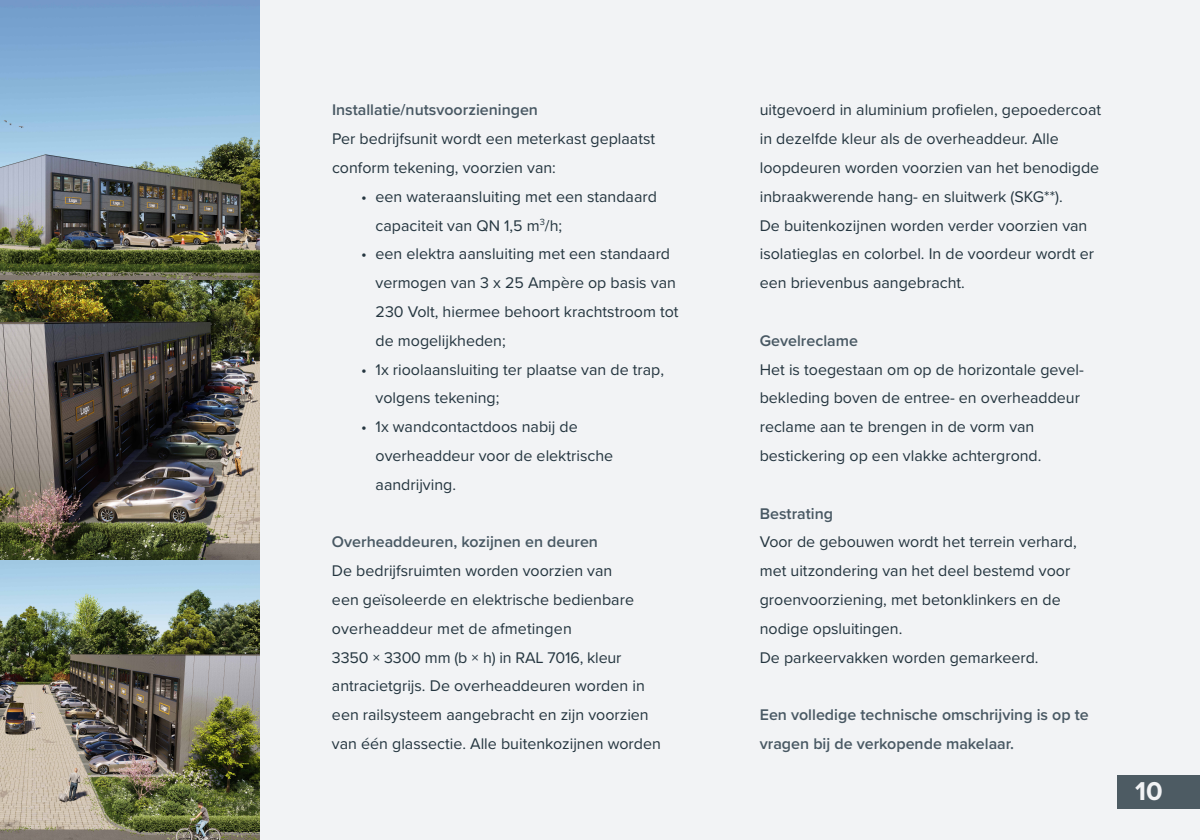
<style>
.page{position:relative;width:1200px;height:840px;background:#f2f3f5}
.page>*{position:absolute;margin:0;border:0;box-sizing:border-box;transform-origin:0 0}
.t1{font:700 26.76px "Proxima Nova";color:#f2f3f5}
.t2{font:16px/28.8px "Proxima Nova";color:#24353f}
.t3{font:600 16px/28.8px "Proxima Nova";color:#485863}
</style>
<div class="page">
<img style="left:0;top:0;width:260px;height:840px">
<div style="left:1117px;top:775px;width:83px;height:33px;background:#4d5b63"></div>
<p class="t3" style="left:332px;top:95px;width:208px">Installatie/nutsvoorzieningen</p>
<p class="t2" style="left:332px;top:124px;width:325px">Per bedrijfsunit wordt een meterkast geplaatst conform tekening, voorzien van:</p>
<p class="t2" style="left:376px;top:181px;width:283px;text-indent:-14px">• een wateraansluiting met een standaard capaciteit van QN 1,5 m<sup>3</sup>/h;</p>
<p class="t2" style="left:376px;top:239px;width:305px;text-indent:-14px">• een elektra aansluiting met een standaard vermogen van 3 x 25 Ampère op basis van 230 Volt, hiermee behoort krachtstroom tot de mogelijkheden;</p>
<p class="t2" style="left:376px;top:354px;width:290px;text-indent:-14px">• 1x rioolaansluiting ter plaatse van de trap, volgens tekening;</p>
<p class="t2" style="left:376px;top:412px;width:239px;text-indent:-14px">• 1x wandcontactdoos nabij de overheaddeur voor de elektrische aandrijving.</p>
<p class="t3" style="left:332px;top:527px;width:268px">Overheaddeuren, kozijnen en deuren</p>
<p class="t2" style="left:332px;top:556px;width:330px">De bedrijfsruimten worden voorzien van<br>een geïsoleerde en elektrische bedienbare overheaddeur met de afmetingen<br>3350 × 3300 mm (b × h) in RAL 7016, kleur antracietgrijs. De overheaddeuren worden in een railsysteem aangebracht en zijn voorzien van één glassectie. Alle buitenkozijnen worden</p>
<p class="t2" style="left:760px;top:95px;width:343px">uitgevoerd in aluminium profielen, gepoedercoat in dezelfde kleur als de overheaddeur. Alle loopdeuren worden voorzien van het benodigde inbraakwerende hang- en sluitwerk (SKG**).<br>De buitenkozijnen worden verder voorzien van isolatieglas en colorbel. In de voordeur wordt er een brievenbus aangebracht.</p>
<p class="t3" style="left:760px;top:326px;width:100px">Gevelreclame</p>
<p class="t2" style="left:760px;top:354px;width:326px">Het is toegestaan om op de horizontale gevel&shy;bekleding boven de entree- en overheaddeur reclame aan te brengen in de vorm van bestickering op een vlakke achtergrond.</p>
<p class="t3" style="left:760px;top:498px;width:75px">Bestrating</p>
<p class="t2" style="left:760px;top:527px;width:318px">Voor de gebouwen wordt het terrein verhard, met uitzondering van het deel bestemd voor groenvoorziening, met betonklinkers en de nodige opsluitingen.<br>De parkeervakken worden gemarkeerd.</p>
<p class="t3" style="left:760px;top:700px;width:331px">Een volledige technische omschrijving is op te vragen bij de verkopende makelaar.</p>
<h1 class="t1" style="left:1135px;top:771px;width:29px">10</h1>
</div>
